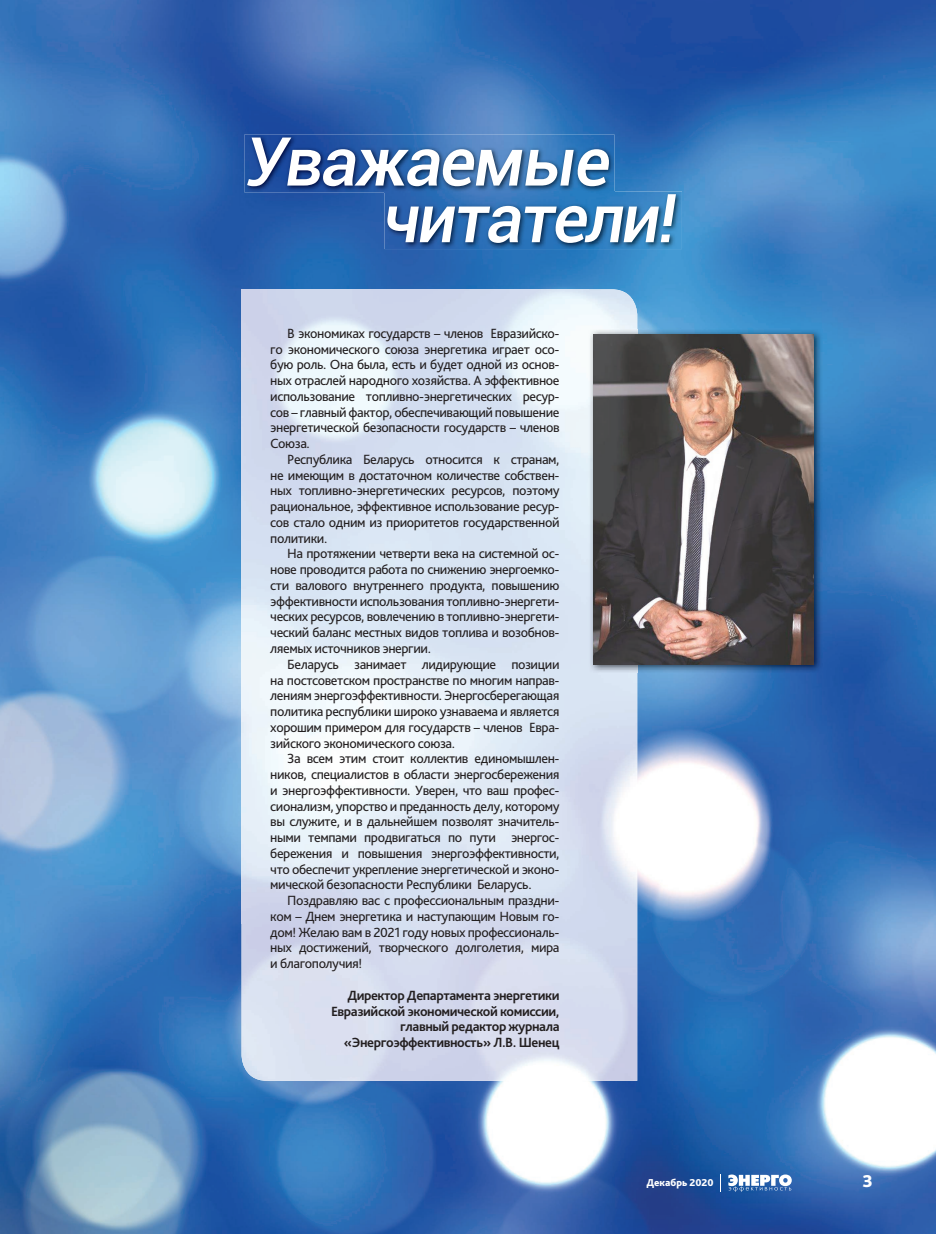
<style>
.page{position:relative;width:936px;height:1234px;background:#fff}
.page>*{position:absolute;margin:0;border:0;box-sizing:border-box;transform-origin:0 0}
.t1{font:italic 500 67.5px "Roboto";letter-spacing:-.03em;color:#fff}
.t2{font:800 18px "Bliss Pro";color:#fff}
.t3{font:13.95px/15.8px "Bliss Pro";letter-spacing:-.03em;color:#231f20;text-align:justify}
.t4{font:700 13.95px/15.8px "Bliss Pro";letter-spacing:-.03em;color:#231f20;text-align:right}
.t5{font:800 10.5px "Bliss Pro";color:#fff}
</style>
<div class="page">
<img style="left:0;top:0;width:935px;height:1233px">
<svg style="left:720px;top:1174px;width:1px;height:17px"></svg>
<svg style="left:728px;top:1174px;width:63px;height:17px"></svg>
<img style="left:244px;top:135px;width:370px;height:57px">
<img style="left:241px;top:289px;width:396px;height:791px">
<img style="left:588px;top:329px;width:234px;height:343px">
<img style="left:593px;top:334px;width:220px;height:330px">
<img style="left:384px;top:191px;width:298px;height:58px">
<img style="left:384px;top:191px;width:230px;height:1px">
<h1 class="t1" style="left:245px;top:119px;width:366px">Уважаемые</h1>
<h1 class="t1" style="left:382px;top:176px;width:295px">читатели!</h1>
<p class="t3" style="left:270px;top:325px;width:291px;text-indent:17px">В экономиках государств – членов Евразийско&shy;го экономического союза энергетика играет осо&shy;бую роль. Она была, есть и будет одной из основ&shy;ных отраслей народного хозяйства. А эффективное использование топливно-энергетических ресур&shy;сов – главный фактор, обеспечивающий повышение энергетической безопасности государств – членов Союза.</p>
<p class="t3" style="left:270px;top:451px;width:291px;text-indent:17px">Республика Беларусь относится к странам, не имеющим в достаточном количестве собствен&shy;ных топливно-энергетических ресурсов, поэтому рациональное, эффективное использование ресур&shy;сов стало одним из приоритетов государственной политики.</p>
<p class="t3" style="left:270px;top:545px;width:291px;text-indent:17px">На протяжении четверти века на системной ос&shy;нове проводится работа по снижению энергоемко&shy;сти валового внутреннего продукта, повышению эффективности использования топливно-энергети&shy;ческих ресурсов, вовлечению в топливно-энергети&shy;ческий баланс местных видов топлива и возобнов&shy;ляемых источников энергии.</p>
<p class="t3" style="left:270px;top:655px;width:291px;text-indent:17px">Беларусь занимает лидирующие позиции на постсоветском пространстве по многим направ&shy;лениям энергоэффективности. Энергосберегающая политика республики широко узнаваема и является хорошим примером для государств – членов Евра&shy;зийского экономического союза.</p>
<p class="t3" style="left:270px;top:750px;width:291px;text-indent:17px">За всем этим стоит коллектив единомышлен&shy;ников, специалистов в области энергосбережения и энергоэффективности. Уверен, что ваш профес&shy;сионализм, упорство и преданность делу, которому вы служите, и в дальнейшем позволят значитель&shy;ными темпами продвигаться по пути энергос&shy;бережения и повышения энергоэффективности, что обеспечит укрепление энергетической и эконо&shy;мической безопасности Республики Беларусь.</p>
<p class="t3" style="left:270px;top:892px;width:291px;text-indent:17px">Поздравляю вас с профессиональным праздни&shy;ком – Днем энергетика и наступающим Новым го&shy;дом! Желаю вам в 2021 году новых профессиональ&shy;ных достижений, творческого долголетия, мира и благополучия!</p>
<p class="t4" style="left:331px;top:986px;width:230px">Директор Департамента энергетики Евразийской экономической комиссии, главный редактор журнала «Энергоэффективность» Л.В. Шенец</p>
<p class="t5" style="left:646px;top:1175px;width:69px">Декабрь 2020</p>
<p class="t2" style="left:862px;top:1169px;width:12px">3</p>
</div>
